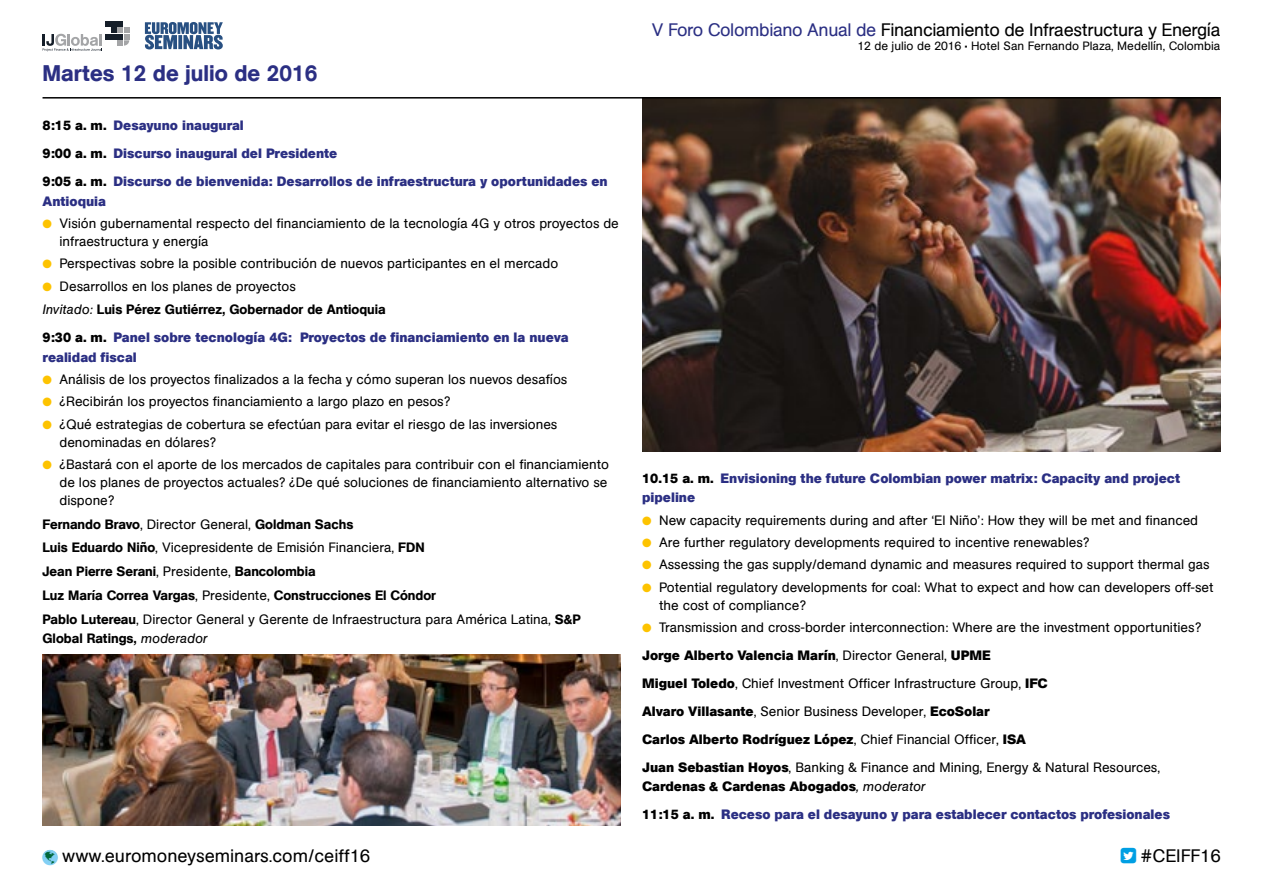
<style>
.page{position:relative;width:1263px;height:893px;background:#fff}
.page>*{position:absolute;margin:0;border:0;box-sizing:border-box;transform-origin:0 0}
.t1{font:500 22.5px "AG Book Std";color:#2b2f83}
.t2{font:18px "AG Book Std";letter-spacing:-.02em;color:#000}
.t3{font:18px "AG Book Std";color:#000}
.t4{font:13.5px/18px "AG Book Std";color:#000}
.t5{font:700 13.5px/28px "AG Book Std";color:#2b2f83}
.t6{font:500 13.5px/23.7px "AG Book Std";color:#000}
.t7{font:12px "AG Book Std";color:#000}
.s1{color:#000}
.s2{color:#fdc300}
.s3{font-weight:400}
.s4{font-weight:400;font-style:italic}
.s5{font-weight:500}
.s6{color:#2b2f83}
.s7{font-weight:700}
.s8{font-weight:400;font-style:italic;color:#000}
.s9{color:#00673a}
.s10{color:#fff}
</style>
<div class="page">
<img style="left:43px;top:655px;width:578px;height:171px">
<img style="left:642px;top:99px;width:578px;height:353px">
<hr style="left:43px;top:97px;width:1177px;height:2px;background:#000">
<svg style="left:145px;top:22px;width:78px;height:27px;background:#6b87a9"></svg>
<svg style="left:43px;top:21px;width:86px;height:30px"></svg>
<h1 class="t1" style="left:43px;top:60px;width:276px">Martes 12 de julio de 2016</h1>
<p class="t5" style="left:43px;top:112px;width:567px"><span class="s1">8:15 a. m.</span> Desayuno inaugural<br><span class="s1">9:00 a. m.</span> Discurso inaugural del Presidente<br><span class="s1">9:05 a. m.</span> Discurso de bienvenida: Desarrollos de infraestructura y oportunidades en</p>
<p class="t5" style="left:43px;top:187px;width:65px">Antioquia</p>
<p class="t4" style="left:60px;top:215px;width:561px;text-indent:-17px"><span class="s2">●</span> Visión gubernamental respecto del financiamiento de la tecnología 4G y otros proyectos de infraestructura y energía</p>
<p class="t4" style="left:43px;top:255px;width:517px"><span class="s2">●</span> Perspectivas sobre la posible contribución de nuevos participantes en el mercado</p>
<p class="t6" style="left:43px;top:274px;width:345px"><span class="s2">●</span> <span class="s3">Desarrollos en los planes de proyectos<br></span><span class="s4">Invitado:</span> Luis Pérez Gutiérrez, Gobernador de Antioquia</p>
<p class="t5" style="left:43px;top:328px;width:528px;line-height:19.5px"><span class="s1">9:30 a. m.</span> Panel sobre tecnología 4G: Proyectos de financiamiento en la nueva realidad fiscal</p>
<p class="t4" style="left:43px;top:371px;width:526px"><span class="s2">●</span> Análisis de los proyectos finalizados a la fecha y cómo superan los nuevos desafíos</p>
<p class="t4" style="left:43px;top:393px;width:409px"><span class="s2">●</span> ¿Recibirán los proyectos financiamiento a largo plazo en pesos?</p>
<p class="t4" style="left:60px;top:415px;width:499px;text-indent:-17px"><span class="s2">●</span> ¿Qué estrategias de cobertura se efectúan para evitar el riesgo de las inversiones denominadas en dólares?</p>
<p class="t4" style="left:60px;top:455px;width:551px;text-align:justify;text-indent:-17px"><span class="s2">●</span> ¿Bastará con el aporte de los mercados de capitales para contribuir con el financiamiento de los planes de proyectos actuales? ¿De qué soluciones de financiamiento alternativo se dispone?</p>
<p class="t4" style="left:43px;top:512px;width:540px;line-height:23.7px"><span class="s5">Fernando Bravo</span>, Director General, <span class="s5">Goldman Sachs<br>Luis Eduardo Niño</span>, Vicepresidente de Emisión Financiera, <span class="s5">FDN<br>Jean Pierre Serani</span>, Presidente, <span class="s5">Bancolombia<br>Luz María Correa Vargas</span>, Presidente, <span class="s5">Construcciones El Cóndor<br>Pablo Lutereau</span>, Director General y Gerente de Infraestructura para América Latina, <span class="s5">S&amp;P</span></p>
<p class="t6" style="left:43px;top:626px;width:166px">Global Ratings, <span class="s4">moderador</span></p>
<h2 class="t2" style="left:652px;top:19px;width:570px"><span class="s6">V Foro Colombiano Anual de</span> Financiamiento de Infraestructura y Energía</h2>
<p class="t7" style="left:857px;top:39px;width:365px">12 de julio de 2016 • Hotel San Fernando Plaza, Medellín, Colombia</p>
<p class="t5" style="left:642px;top:469px;width:539px;line-height:19.5px"><span class="s1">10.15 a. m.</span> Envisioning the future Colombian power matrix: Capacity and project pipeline</p>
<p class="t4" style="left:642px;top:511px;width:557px"><span class="s2">●</span> New capacity requirements during and after ‘El Niño’: How they will be met and financed</p>
<p class="t4" style="left:642px;top:534px;width:449px"><span class="s2">●</span> Are further regulatory developments required to incentive renewables?</p>
<p class="t4" style="left:642px;top:556px;width:569px"><span class="s2">●</span> Assessing the gas supply/demand dynamic and measures required to support thermal gas</p>
<p class="t4" style="left:659px;top:578px;width:556px;text-indent:-17px"><span class="s2">●</span> Potential regulatory developments for coal: What to expect and how can developers off-set the cost of compliance?</p>
<p class="t4" style="left:642px;top:613px;width:560px;line-height:28px"><span class="s2">●</span> Transmission and cross-border interconnection: Where are the investment opportunities?<br><span class="s7">Jorge Alberto Valencia Marín</span>, Director General, <span class="s7">UPME<br>Miguel Toledo</span>, Chief Investment Officer Infrastructure Group, <span class="s7">IFC<br>Alvaro Villasante</span>, Senior Business Developer, <span class="s7">EcoSolar<br>Carlos Alberto Rodríguez López</span>, Chief Financial Officer, <span class="s7">ISA<br>Juan Sebastian Hoyos</span>, Banking &amp; Finance and Mining, Energy &amp; Natural Resources,</p>
<p class="t5" style="left:642px;top:773px;width:529px"><span class="s1">Cardenas &amp; Cardenas Abogados</span><span class="s8">, moderator<br></span><span class="s1">11:15 a. m.</span> Receso para el desayuno y para establecer contactos profesionales</p>
<h2 class="t3" style="left:43px;top:846px;width:329px"><span class="s9">●</span> www.euromoneyseminars.com/ceiff16</h2>
<h2 class="t3" style="left:1121px;top:846px;width:101px"><span class="s10">■</span> #CEIFF16</h2>
</div>
